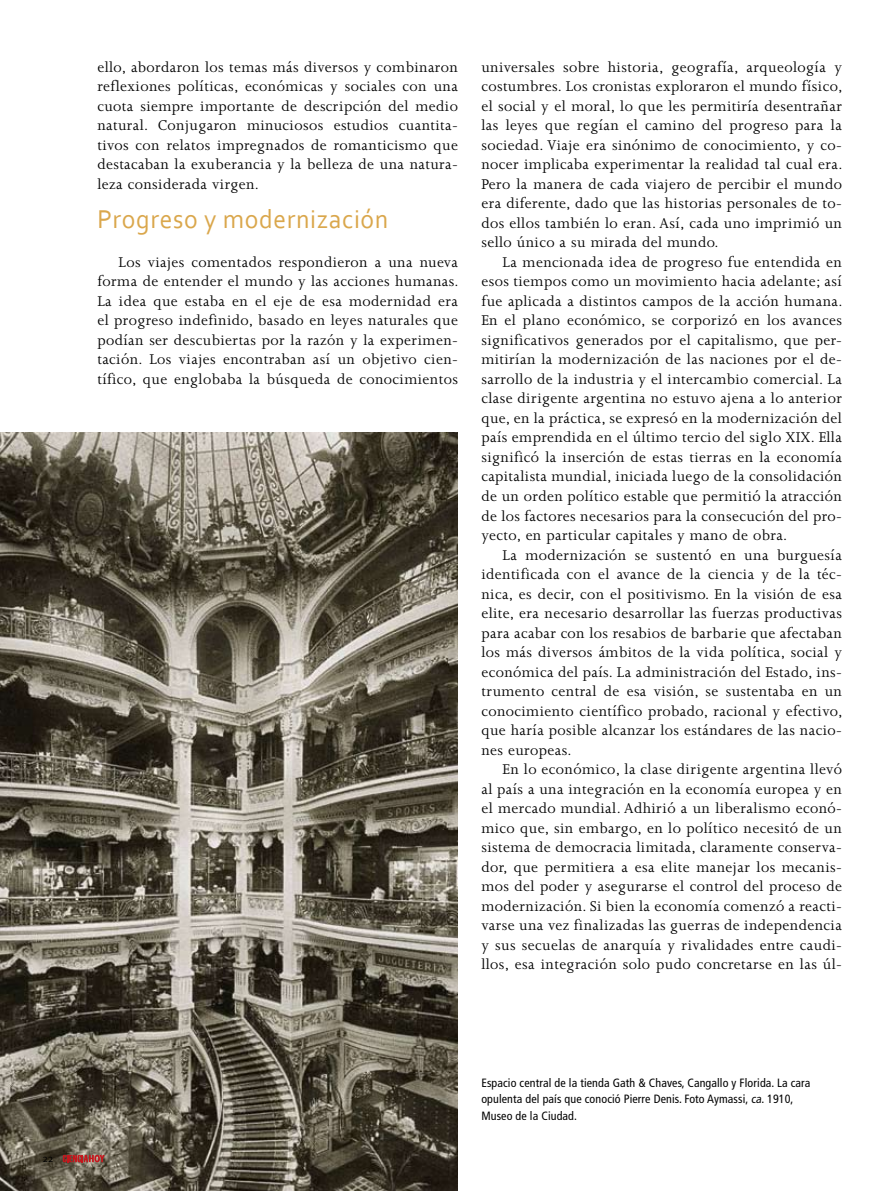
<style>
.page{position:relative;width:893px;height:1191px;background:#fff}
.page>*{position:absolute;margin:0;border:0;box-sizing:border-box;transform-origin:0 0}
.t1{font:27px "Corbel";letter-spacing:.025em;color:#daa74c;scale:.95 1}
.t2{font:16.2px/19.5px "Joanna";letter-spacing:.025em;color:#000;text-align:justify}
.t3{font:condensed 12px/16.5px "Frutiger";letter-spacing:.01em;color:#000}
.t4{font:11.25px "Corbel";color:#000}
</style>
<div class="page">
<img style="left:0;top:433px;width:458px;height:758px">
<svg style="left:63px;top:1154px;width:42px;height:8px"></svg>
<p class="t4" style="left:43px;top:1151px;width:13px">22</p>
<p class="t2" style="left:97px;top:57px;width:362px">ello, abordaron los temas más diversos y combinaron reflexiones políticas, económicas y sociales con una cuota siempre importante de descripción del medio natural. Conjugaron minuciosos estudios cuantita&shy;tivos con relatos impregnados de romanticismo que destacaban la exuberancia y la belleza de una natura&shy;leza considerada virgen.</p>
<h1 class="t1" style="left:97px;top:202px;width:308px">Progreso y modernización</h1>
<p class="t2" style="left:97px;top:252px;width:363px;text-indent:21px">Los viajes comentados respondieron a una nueva forma de entender el mundo y las acciones humanas.<br>La idea que estaba en el eje de esa modernidad era el progreso indefinido, basado en leyes naturales que podían ser descubiertas por la razón y la experimen&shy;tación. Los viajes encontraban así un objetivo cien&shy;tífico, que englobaba la búsqueda de conocimientos</p>
<p class="t2" style="left:481px;top:57px;width:363px">universales sobre historia, geografía, arqueología y costumbres. Los cronistas exploraron el mundo físico, el social y el moral, lo que les permitiría desentrañar las leyes que regían el camino del progreso para la sociedad. Viaje era sinónimo de conocimiento, y co&shy;nocer implicaba experimentar la realidad tal cual era.<br>Pero la manera de cada viajero de percibir el mundo era diferente, dado que las historias personales de to&shy;dos ellos también lo eran. Así, cada uno imprimió un sello único a su mirada del mundo.</p>
<p class="t2" style="left:481px;top:252px;width:363px;text-indent:21px">La mencionada idea de progreso fue entendida en esos tiempos como un movimiento hacia adelante; así fue aplicada a distintos campos de la acción humana.<br>En el plano económico, se corporizó en los avances significativos generados por el capitalismo, que per&shy;mitirían la modernización de las naciones por el de&shy;sarrollo de la industria y el intercambio comercial. La clase dirigente argentina no estuvo ajena a lo anterior que, en la práctica, se expresó en la modernización del país emprendida en el último tercio del siglo XIX. Ella significó la inserción de estas tierras en la economía capitalista mundial, iniciada luego de la consolidación de un orden político estable que permitió la atracción de los factores necesarios para la consecución del pro&shy;yecto, en particular capitales y mano de obra.</p>
<p class="t2" style="left:481px;top:545px;width:363px;text-indent:21px">La modernización se sustentó en una burguesía identificada con el avance de la ciencia y de la téc&shy;nica, es decir, con el positivismo. En la visión de esa elite, era necesario desarrollar las fuerzas productivas para acabar con los resabios de barbarie que afectaban los más diversos ámbitos de la vida política, social y económica del país. La administración del Estado, ins&shy;trumento central de esa visión, se sustentaba en un conocimiento científico probado, racional y efectivo, que haría posible alcanzar los estándares de las nacio&shy;nes europeas.</p>
<p class="t2" style="left:481px;top:759px;width:362px;text-indent:21px">En lo económico, la clase dirigente argentina llevó al país a una integración en la economía europea y en el mercado mundial. Adhirió a un liberalismo econó&shy;mico que, sin embargo, en lo político necesitó de un sistema de democracia limitada, claramente conserva&shy;dor, que permitiera a esa elite manejar los mecanis&shy;mos del poder y asegurarse el control del proceso de modernización. Si bien la economía comenzó a reacti&shy;varse una vez finalizadas las guerras de independencia y sus secuelas de anarquía y rivalidades entre caudi&shy;llos, esa integración solo pudo concretarse en las úl-</p>
<p class="t3" style="left:481px;top:1074px;width:331px">Espacio central de la tienda Gath &amp; Chaves, Cangallo y Florida. La cara opulenta del país que conoció Pierre Denis. Foto Aymassi, ca. 1910,<br>Museo de la Ciudad.</p>
</div>
